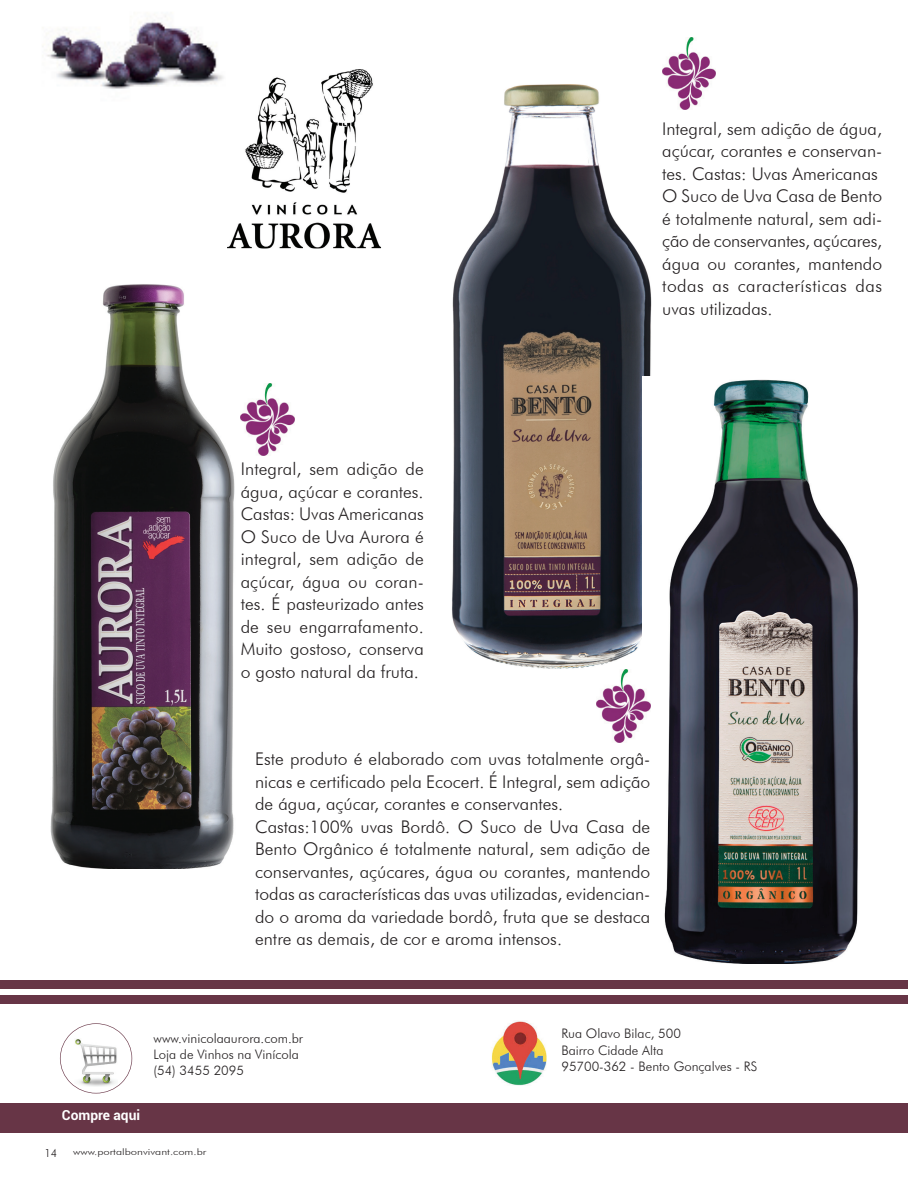
<style>
.page{position:relative;width:908px;height:1191px;background:#fff}
.page>*{position:absolute;margin:0;border:0;box-sizing:border-box;transform-origin:0 0}
.t1{font:300 17.5px/22.5px "Futura BT";color:#231f20}
.t2{font:700 13.75px "Roboto";color:#fff}
.t3{font:300 13.12px/16.2px "Futura BT";color:#231f20}
.t4{font:300 11.25px "Futura BT";color:#231f20}
.t5{font:300 9px "Futura BT";color:#231f20;scale:1.25 1}
</style>
<div class="page">
<img style="left:227px;top:69px;width:154px;height:179px">
<img style="left:50px;top:284px;width:185px;height:585px">
<img style="left:452px;top:84px;width:200px;height:586px">
<img style="left:642px;top:376px;width:217px;height:587px">
<img style="left:240px;top:383px;width:54px;height:73px">
<img style="left:662px;top:37px;width:53px;height:73px">
<img style="left:596px;top:670px;width:54px;height:72px">
<img style="left:42px;top:14px;width:181px;height:75px">
<img style="left:227px;top:69px;width:37px;height:34px">
<div style="left:0;top:1103px;width:907px;height:29px;background:#673546"></div>
<div style="left:0;top:980px;width:907px;height:8px;background:#673546"></div>
<div style="left:0;top:995px;width:907px;height:8px;background:#673546"></div>
<img style="left:491px;top:1021px;width:55px;height:65px">
<svg style="left:60px;top:1023px;width:72px;height:70px"></svg>
<p class="t1" style="left:662px;top:117px;width:221px">Integral, sem adição de água, açúcar, corantes e conservan&shy;tes. Castas: Uvas Americanas<br>O Suco de Uva Casa de Bento é totalmente natural, sem adi&shy;ção de conservantes, açúcares, água ou corantes, mantendo todas as características das uvas utilizadas.</p>
<p class="t1" style="left:240px;top:457px;width:185px;text-align:justify">Integral, sem adição de água, açúcar e corantes.<br>Castas: Uvas Americanas O Suco de Uva Aurora é integral, sem adição de açúcar, água ou coran&shy;tes. É pasteurizado antes de seu engarrafamento.<br>Muito gostoso, conserva o gosto natural da fruta.</p>
<p class="t1" style="left:255px;top:747px;width:396px">Este produto é elaborado com uvas totalmente orgâ&shy;nicas e certificado pela Ecocert. É Integral, sem adição de água, açúcar, corantes e conservantes.<br>Castas:100% uvas Bordô. O Suco de Uva Casa de Bento Orgânico é totalmente natural, sem adição de conservantes, açúcares, água ou corantes, mantendo todas as características das uvas utilizadas, evidencian&shy;do o aroma da variedade bordô, fruta que se destaca entre as demais, de cor e aroma intensos.</p>
<p class="t2" style="left:62px;top:1105px;width:80px">Compre aqui</p>
<p class="t3" style="left:153px;top:1029px;width:151px">www.vinicolaaurora.com.br<br>Loja de Vinhos na Vinícola (54) 3455 2095</p>
<p class="t3" style="left:561px;top:1025px;width:197px">Rua Olavo Bilac, 500<br>Bairro Cidade Alta<br>95700-362 - Bento Gonçalves - RS</p>
<p class="t4" style="left:44px;top:1146px;width:14px">14</p>
<p class="t5" style="left:73px;top:1145px;width:108px">www.portalbonvivant.com.br</p>
</div>
